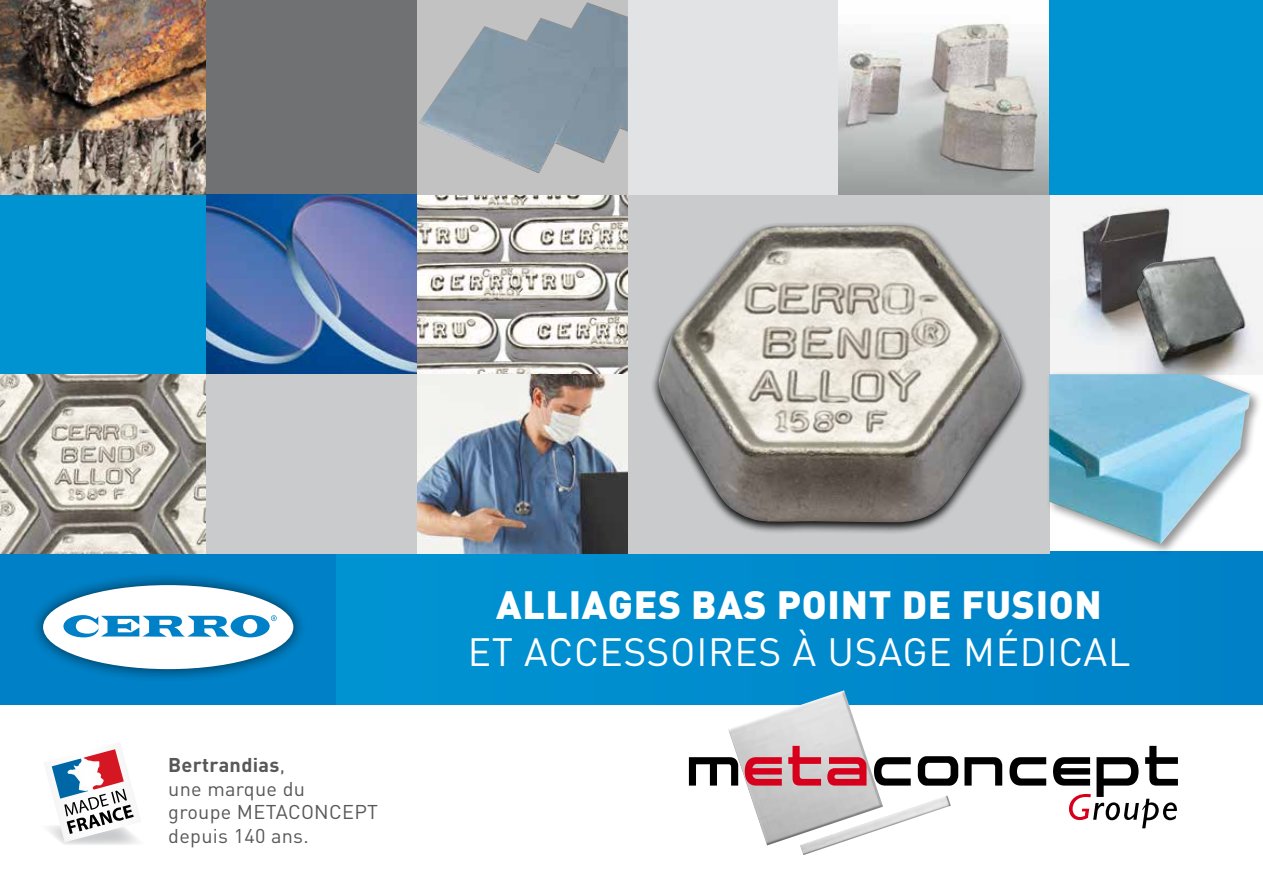
<style>
.page{position:relative;width:1263px;height:893px;background:#fff}
.page>*{position:absolute;margin:0;border:0;box-sizing:border-box;transform-origin:0 0}
.t1{font:39px "DIN";letter-spacing:.02em;color:#fff}
.t2{font:900 39px "DIN";letter-spacing:.02em;color:#fff}
.t3{font:19.65px/23.7px "DIN";letter-spacing:.015em;color:#58585a}
.s1{font-weight:700}
</style>
<div class="page">
<div style="left:336px;top:551px;width:927px;height:153px;background:#008acd"></div>
<div style="left:0;top:551px;width:336px;height:153px;background:#0081c7"></div>
<img style="left:728px;top:690px;width:155px;height:155px">
<svg style="left:689px;top:757px;width:49px;height:29px"></svg>
<svg style="left:745px;top:757px;width:37px;height:29px"></svg>
<svg style="left:788px;top:746px;width:33px;height:40px"></svg>
<svg style="left:827px;top:757px;width:39px;height:29px"></svg>
<svg style="left:874px;top:757px;width:37px;height:29px"></svg>
<svg style="left:918px;top:756px;width:40px;height:30px"></svg>
<svg style="left:964px;top:757px;width:38px;height:29px"></svg>
<svg style="left:1009px;top:757px;width:37px;height:29px"></svg>
<img style="left:800px;top:795px;width:151px;height:60px">
<svg style="left:1053px;top:746px;width:125px;height:82px"></svg>
<div style="left:29px;top:571px;width:278px;height:112px;background:#000;opacity:.66"></div>
<div style="left:43px;top:585px;width:250px;height:84px;background:#fff;border-radius:50%"></div>
<svg style="left:63px;top:615px;width:214px;height:22px"></svg>
<div style="left:1049px;top:193px;width:214px;height:181px;background:#f4f4f4"></div>
<img style="left:1049px;top:195px;width:123px;height:165px">
<img style="left:1083px;top:209px;width:86px;height:104px">
<img style="left:1118px;top:250px;width:145px;height:125px">
<img style="left:1137px;top:257px;width:107px;height:104px">
<div style="left:628px;top:195px;width:421px;height:358px;background:#c9cbcc"></div>
<img style="left:0;top:0;width:206px;height:195px">
<div style="left:0;top:195px;width:206px;height:179px;background:#0093d2"></div>
<img style="left:0;top:374px;width:206px;height:179px">
<div style="left:206px;top:0;width:220px;height:213px;background:#707172"></div>
<img style="left:206px;top:195px;width:211px;height:179px">
<svg style="left:417px;top:195px;width:211px;height:179px"></svg>
<div style="left:206px;top:374px;width:211px;height:179px;background:#c9cbcc"></div>
<div style="left:417px;top:0;width:211px;height:195px;background:#c2c2c2"></div>
<img style="left:419px;top:2px;width:209px;height:171px">
<div style="left:628px;top:0;width:210px;height:195px;background:#e2e3e4"></div>
<img style="left:838px;top:23px;width:211px;height:172px">
<div style="left:1049px;top:0;width:214px;height:195px;background:#0093d2"></div>
<img style="left:417px;top:374px;width:211px;height:179px">
<div style="left:651px;top:221px;width:377px;height:314px;background:#000;opacity:.95"></div>
<img style="left:656px;top:225px;width:367px;height:298px">
<svg style="left:48px;top:749px;width:90px;height:96px"></svg>
<div style="left:1045px;top:370px;width:217px;height:186px;background:#000;opacity:.42"></div>
<img style="left:1049px;top:374px;width:201px;height:170px">
<p class="t3" style="left:168px;top:753px;width:211px"><span class="s1">Bertrandias</span>,<br>une marque du<br>groupe METACONCEPT depuis 140 ans.</p>
<h1 class="t2" style="left:496px;top:579px;width:607px">ALLIAGES BAS POINT DE FUSION</h1>
<h1 class="t1" style="left:468px;top:628px;width:664px">ET ACCESSOIRES À USAGE MÉDICAL</h1>
</div>
